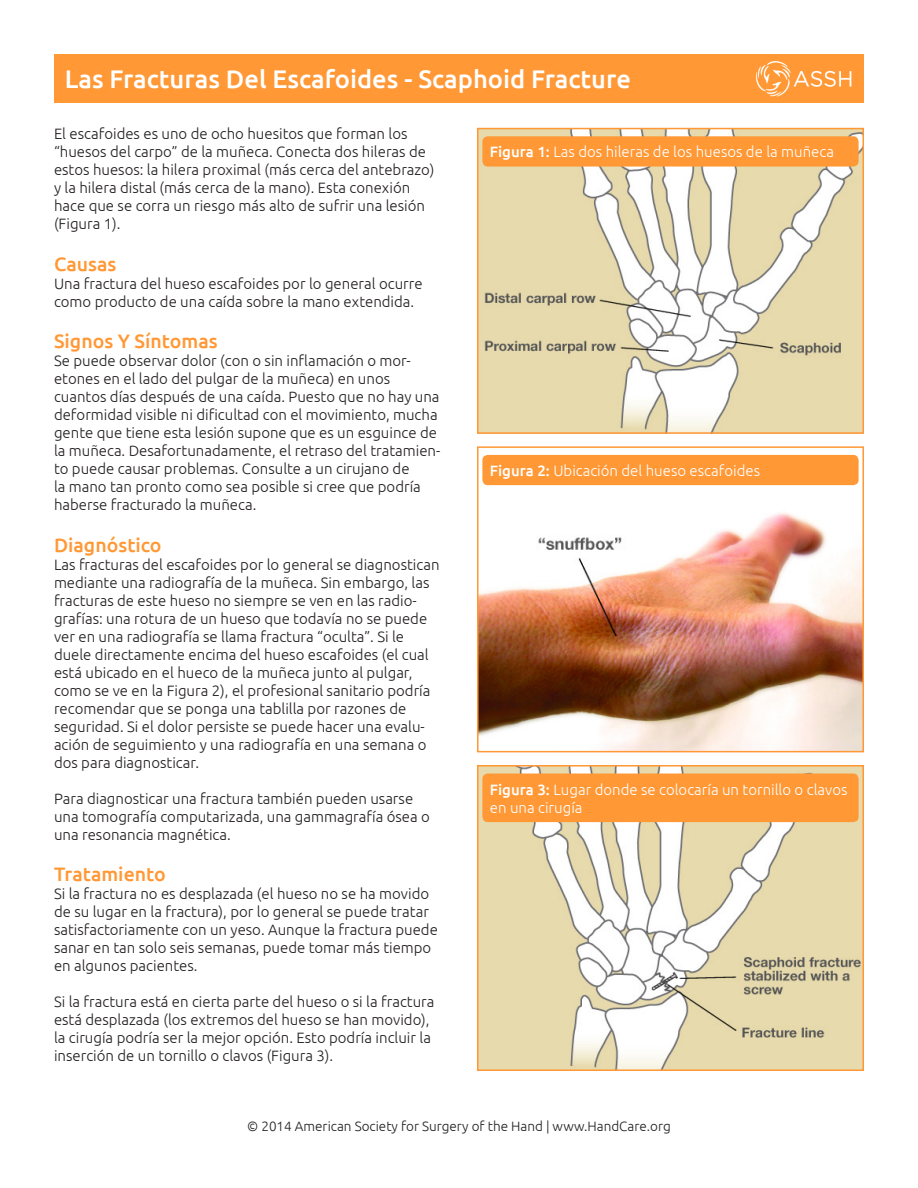
<style>
.page{position:relative;width:918px;height:1188px;background:#fff}
.page>*{position:absolute;margin:0;border:0;box-sizing:border-box;transform-origin:0 0}
.t1{font:500 25.5px "Ubuntu";color:#fff}
.t2{font:500 19.5px "Ubuntu";color:#ff9835}
.t3{font:300 15px/18px "Ubuntu";color:#231f20}
.t4{font:300 15px/18px "Ubuntu";color:#fff}
.t5{font:300 13.5px "Ubuntu";color:#231f20}
.s1{font-weight:500}
</style>
<div class="page">
<div style="left:54px;top:54px;width:810px;height:49px;background:#ff9835"></div>
<img style="left:755px;top:61px;width:96px;height:36px">
<img style="left:480px;top:131px;width:381px;height:300px">
<div style="left:477px;top:128px;width:387px;height:306px;border:2px solid #ff9835"></div>
<div style="left:482px;top:136px;width:377px;height:31px;background:#ff9835;border-radius:5px"></div>
<img style="left:480px;top:454px;width:381px;height:295px">
<div style="left:477px;top:446px;width:387px;height:306px;border:2px solid #ff9835"></div>
<div style="left:482px;top:455px;width:377px;height:30px;background:#ff9835;border-radius:5px"></div>
<img style="left:480px;top:768px;width:381px;height:300px">
<div style="left:477px;top:765px;width:387px;height:306px;border:2px solid #ff9835"></div>
<div style="left:482px;top:774px;width:377px;height:48px;background:#ff9835;border-radius:5px"></div>
<p class="t1" style="left:65px;top:63px;width:568px">Las Fracturas Del Escafoides - Scaphoid Fracture</p>
<p class="t3" style="left:54px;top:125px;width:382px">El escafoides es uno de ocho huesitos que forman los “huesos del carpo” de la muñeca. Conecta dos hileras de estos huesos: la hilera proximal (más cerca del antebrazo) y la hilera distal (más cerca de la mano). Esta conexión hace que se corra un riesgo más alto de sufrir una lesión (Figura 1).</p>
<p class="t2" style="left:54px;top:252px;width:64px">Causas</p>
<p class="t3" style="left:54px;top:274px;width:370px">Una fractura del hueso escafoides por lo general ocurre como producto de una caída sobre la mano extendida.</p>
<p class="t2" style="left:54px;top:329px;width:165px">Signos Y Síntomas</p>
<p class="t3" style="left:54px;top:352px;width:388px">Se puede observar dolor (con o sin inflamación o mor&shy;etones en el lado del pulgar de la muñeca) en unos cuantos días después de una caída. Puesto que no hay una deformidad visible ni dificultad con el movimiento, mucha gente que tiene esta lesión supone que es un esguince de la muñeca. Desafortunadamente, el retraso del tratamien&shy;to puede causar problemas. Consulte a un cirujano de<br>la mano tan pronto como sea posible si cree que podría haberse fracturado la muñeca.</p>
<p class="t2" style="left:54px;top:532px;width:109px">Diagnóstico</p>
<p class="t3" style="left:54px;top:555px;width:387px">Las fracturas del escafoides por lo general se diagnostican mediante una radiografía de la muñeca. Sin embargo, las fracturas de este hueso no siempre se ven en las radio&shy;grafías: una rotura de un hueso que todavía no se puede ver en una radiografía se llama fractura “oculta”. Si le duele directamente encima del hueso escafoides (el cual está ubicado en el hueco de la muñeca junto al pulgar, como se ve en la Figura 2), el profesional sanitario podría recomendar que se ponga una tablilla por razones de seguridad. Si el dolor persiste se puede hacer una evalu&shy;ación de seguimiento y una radiografía en una semana o dos para diagnosticar.</p>
<p class="t3" style="left:54px;top:789px;width:377px">Para diagnosticar una fractura también pueden usarse una tomografía computarizada, una gammagrafía ósea o una resonancia magnética.</p>
<p class="t2" style="left:54px;top:862px;width:113px">Tratamiento</p>
<p class="t3" style="left:54px;top:884px;width:385px">Si la fractura no es desplazada (el hueso no se ha movido de su lugar en la fractura), por lo general se puede tratar satisfactoriamente con un yeso. Aunque la fractura puede sanar en tan solo seis semanas, puede tomar más tiempo en algunos pacientes.</p>
<p class="t3" style="left:54px;top:992px;width:382px">Si la fractura está en cierta parte del hueso o si la fractura está desplazada (los extremos del hueso se han movido), la cirugía podría ser la mejor opción. Esto podría incluir la inserción de un tornillo o clavos (Figura 3).</p>
<p class="t4" style="left:490px;top:143px;width:346px"><span class="s1">Figura 1:</span> Las dos hileras de los huesos de la muñeca</p>
<p class="t4" style="left:490px;top:461px;width:272px"><span class="s1">Figura 2:</span> Ubicación del hueso escafoides</p>
<p class="t4" style="left:490px;top:780px;width:359px"><span class="s1">Figura 3:</span> Lugar donde se colocaría un tornillo o clavos en una cirugía</p>
<p class="t5" style="left:247px;top:1118px;width:425px">© 2014 American Society for Surgery of the Hand | www.HandCare.org</p>
</div>
